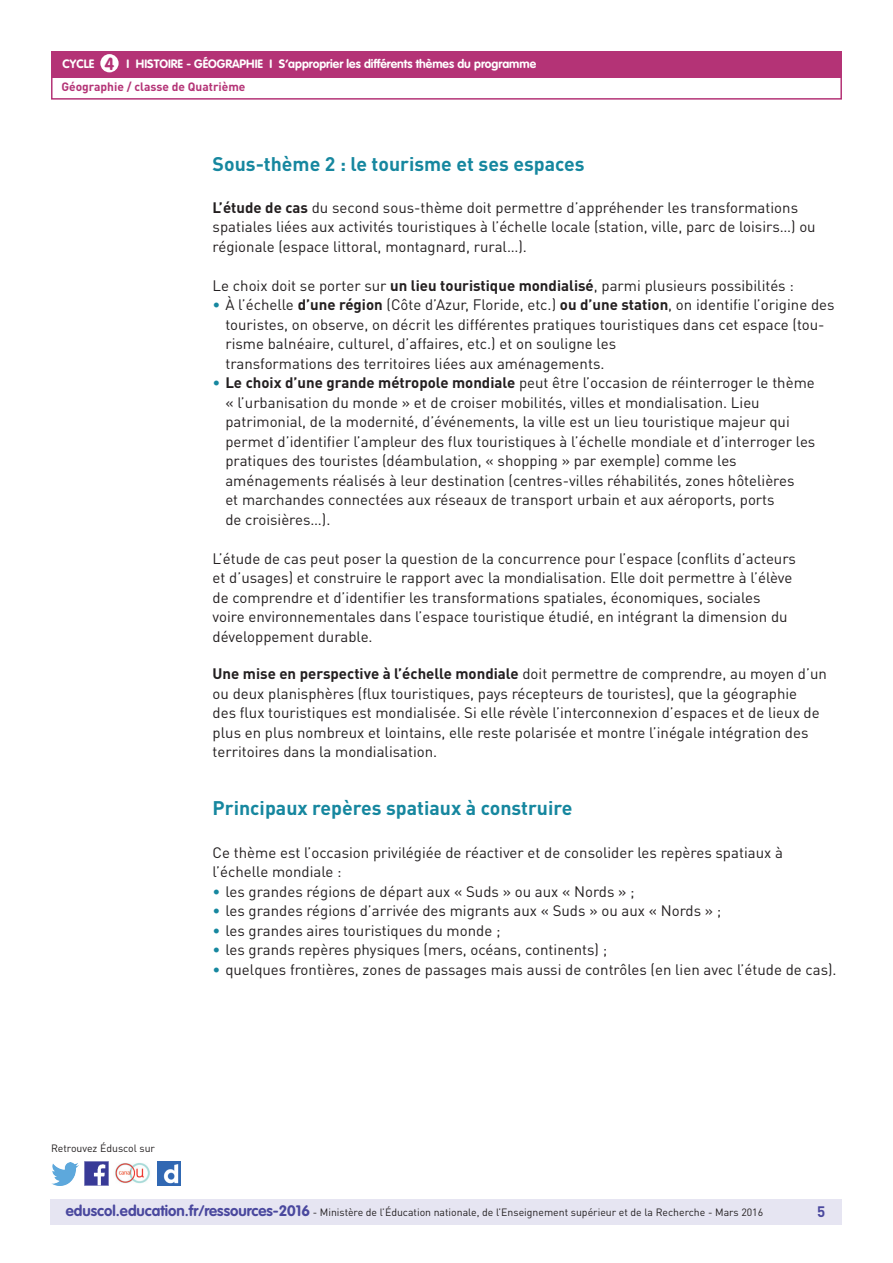
<style>
.page{position:relative;width:893px;height:1263px;background:#fff}
.page>*{position:absolute;margin:0;border:0;box-sizing:border-box;transform-origin:0 0}
.t1{font:700 19.5px "DIN Pro";color:#16879f}
.t2{font:15px/19.5px "DIN Pro";color:#231f20}
.t3{font:700 15px "DIN Pro";color:#4a489e}
.t4{font:700 12px "VAG Rounded Std";color:#fff}
.t5{font:700 12px "DIN Pro";color:#b43376}
.t6{font:10.5px "DIN Pro";color:#231f20}
.s1{font-size:17.25px;color:#b43376}
.s2{font-weight:700}
.s3{color:#16879f}
.s4{font-family:"VAG Rounded Std";font-weight:700;font-size:15px;color:#4a489e}
</style>
<div class="page">
<div style="left:50px;top:1199px;width:791px;height:26px;background:#e6e5f2"></div>
<div style="left:51px;top:51px;width:791px;height:27px;background:#b43376"></div>
<div style="left:100px;top:54px;width:19px;height:18px;background:#fff;border-radius:50%"></div>
<div style="left:51px;top:75px;width:791px;height:25px;border:2px solid #b43376"></div>
<img style="left:85px;top:1162px;width:23px;height:23px">
<img style="left:51px;top:1163px;width:28px;height:22px">
<img style="left:158px;top:1162px;width:22px;height:23px">
<img style="left:115px;top:1163px;width:35px;height:21px">
<p class="t4" style="left:63px;top:57px;width:475px">CYCLE <span class="s1">4</span> I Histoire - Géographie I S’approprier les différents thèmes du programme</p>
<p class="t5" style="left:61px;top:79px;width:186px">Géographie / classe de Quatrième</p>
<h1 class="t1" style="left:213px;top:151px;width:373px">Sous-thème 2 : le tourisme et ses espaces</h1>
<p class="t2" style="left:213px;top:197px;width:605px"><span class="s2">L’étude de cas</span> du second sous-thème doit permettre d’appréhender les transformations spatiales liées aux activités touristiques à l’échelle locale (station, ville, parc de loisirs…) ou régionale (espace littoral, montagnard, rural…).</p>
<p class="t2" style="left:213px;top:275px;width:583px">Le choix doit se porter sur <span class="s2">un lieu touristique mondialisé</span>, parmi plusieurs possibilités :</p>
<p class="t2" style="left:225px;top:295px;width:611px;text-indent:-13px"><span class="s3">•</span> À l’échelle <span class="s2">d’une région</span> (Côte d’Azur, Floride, etc.) <span class="s2">ou d’une station</span>, on identifie l’origine des touristes, on observe, on décrit les différentes pratiques touristiques dans cet espace (tou&shy;risme balnéaire, culturel, d’affaires, etc.) et on souligne les<br>transformations des territoires liées aux aménagements.</p>
<p class="t2" style="left:225px;top:373px;width:591px;text-indent:-13px"><span class="s3">•</span> <span class="s2">Le choix d’une grande métropole mondiale</span> peut être l’occasion de réinterroger le thème « l’urbanisation du monde » et de croiser mobilités, villes et mondialisation. Lieu patrimonial, de la modernité, d’événements, la ville est un lieu touristique majeur qui permet d’identifier l’ampleur des flux touristiques à l’échelle mondiale et d’interroger les pratiques des touristes (déambulation, « shopping » par exemple) comme les aménagements réalisés à leur destination (centres-villes réhabilités, zones hôtelières<br>et marchandes connectées aux réseaux de transport urbain et aux aéroports, ports<br>de croisières…).</p>
<p class="t2" style="left:213px;top:548px;width:585px">L’étude de cas peut poser la question de la concurrence pour l’espace (conflits d’acteurs et d’usages) et construire le rapport avec la mondialisation. Elle doit permettre à l’élève de comprendre et d’identifier les transformations spatiales, économiques, sociales voire environnementales dans l’espace touristique étudié, en intégrant la dimension du développement durable.</p>
<p class="t2" style="left:213px;top:664px;width:616px"><span class="s2">Une mise en perspective à l’échelle mondiale</span> doit permettre de comprendre, au moyen d’un ou deux planisphères (flux touristiques, pays récepteurs de touristes), que la géographie<br>des flux touristiques est mondialisée. Si elle révèle l’interconnexion d’espaces et de lieux de plus en plus nombreux et lointains, elle reste polarisée et montre l’inégale intégration des territoires dans la mondialisation.</p>
<h1 class="t1" style="left:213px;top:795px;width:361px">Principaux repères spatiaux à construire</h1>
<p class="t2" style="left:213px;top:842px;width:572px">Ce thème est l’occasion privilégiée de réactiver et de consolider les repères spatiaux à l’échelle mondiale :</p>
<p class="t2" style="left:213px;top:881px;width:424px"><span class="s3">•</span> les grandes régions de départ aux « Suds » ou aux « Nords » ;</p>
<p class="t2" style="left:213px;top:901px;width:510px"><span class="s3">•</span> les grandes régions d’arrivée des migrants aux « Suds » ou aux « Nords » ;</p>
<p class="t2" style="left:213px;top:920px;width:289px"><span class="s3">•</span> les grandes aires touristiques du monde ;</p>
<p class="t2" style="left:213px;top:940px;width:396px"><span class="s3">•</span> les grands repères physiques (mers, océans, continents) ;</p>
<p class="t2" style="left:213px;top:959px;width:625px"><span class="s3">•</span> quelques frontières, zones de passages mais aussi de contrôles (en lien avec l’étude de cas).</p>
<p class="t6" style="left:51px;top:1141px;width:106px">Retrouvez Éduscol sur</p>
<p class="t6" style="left:66px;top:1205px;width:699px"><span class="s4">eduscol.education.fr/ressources-2016</span> - Ministère de l’Éducation nationale, de l’Enseignement supérieur et de la Recherche - Mars 2016</p>
<p class="t3" style="left:817px;top:1201px;width:10px">5</p>
</div>
